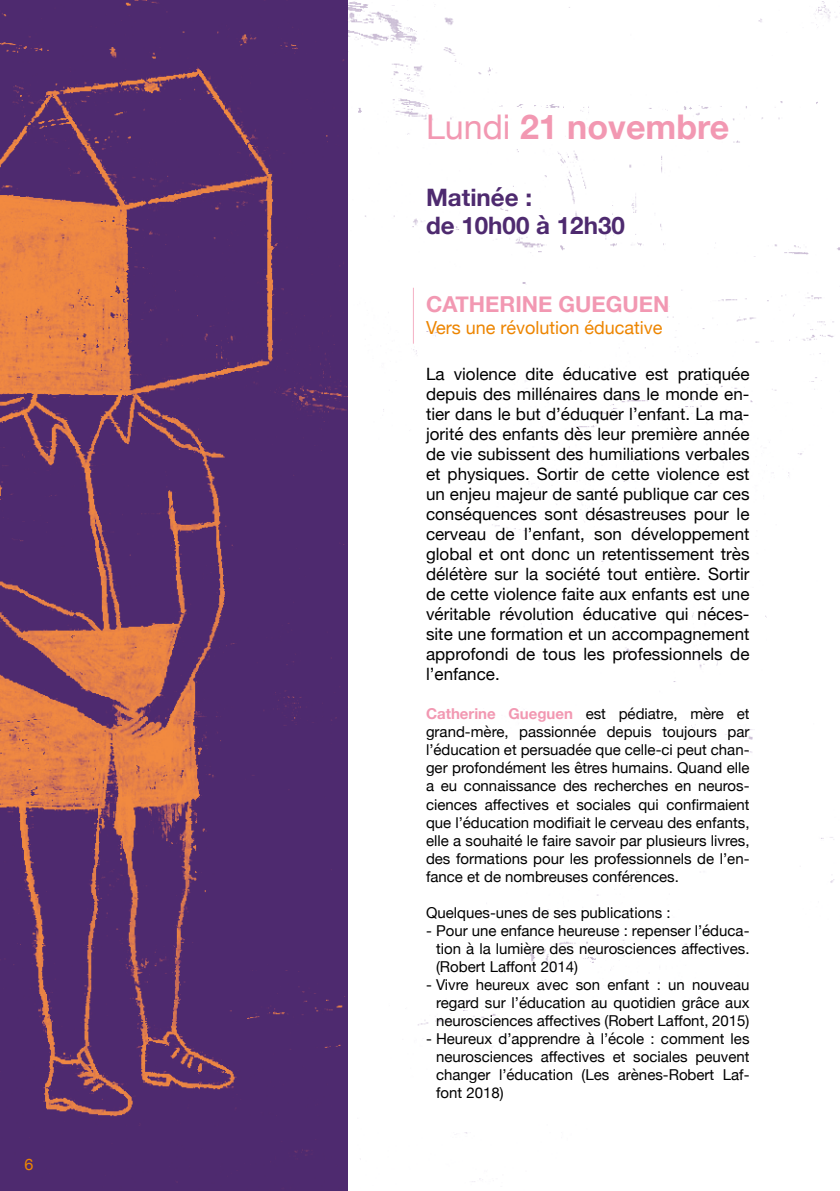
<style>
.page{position:relative;width:840px;height:1191px;background:#fff}
.page>*{position:absolute;margin:0;border:0;box-sizing:border-box;transform-origin:0 0}
.t1{font:700 34px "Helvetica Neue";color:#f298b2}
.t2{font:700 24px/28.8px "Helvetica Neue";color:#4e2a6f}
.t3{font:700 22px "Helvetica Neue";color:#f298b2}
.t4{font:18px "Helvetica Neue";color:#ed8500}
.t5{font:17px/20px "Helvetica Neue";color:#000;text-align:justify}
.t6{font:16px "Helvetica Neue";color:#ed8500}
.t7{font:15px/18px "Helvetica Neue";color:#000;text-align:justify}
.s1{font-weight:400}
.s2{font-weight:700;color:#f298b2}
</style>
<div class="page">
<img style="left:347px;top:0;width:492px;height:1191px">
<svg style="left:0;top:0;width:347px;height:1191px;fill:#4e2a6f"></svg>
<hr style="left:412px;top:288px;width:1px;height:56px;background:#f5b0c4">
<p class="t6" style="left:25px;top:1152px;width:10px">6</p>
<h1 class="t1" style="left:426px;top:100px;width:304px"><span class="s1">Lundi</span> 21 novembre</h1>
<h2 class="t2" style="left:426px;top:183px;width:200px">Matinée :<br>de 10h00 à 12h30</h2>
<h3 class="t3" style="left:426px;top:287px;width:245px">CATHERINE GUEGUEN</h3>
<p class="t4" style="left:426px;top:314px;width:238px">Vers une révolution éducative</p>
<p class="t5" style="left:426px;top:365px;width:325px">La violence dite éducative est pratiquée depuis des millénaires dans le monde en&shy;tier dans le but d’éduquer l’enfant. La ma&shy;jorité des enfants dès leur première année de vie subissent des humiliations verbales et physiques. Sortir de cette violence est un enjeu majeur de santé publique car ces conséquences sont désastreuses pour le cerveau de l’enfant, son développement global et ont donc un retentissement très délétère sur la société tout entière. Sortir de cette violence faite aux enfants est une véritable révolution éducative qui néces&shy;site une formation et un accompagnement approfondi de tous les professionnels de l’enfance.</p>
<p class="t7" style="left:426px;top:706px;width:325px"><span class="s2">Catherine Gueguen</span> est pédiatre, mère et grand-mère, passionnée depuis toujours par l’éducation et persuadée que celle-ci peut chan&shy;ger profondément les êtres humains. Quand elle a eu connaissance des recherches en neuros&shy;ciences affectives et sociales qui confirmaient que l’éducation modifiait le cerveau des enfants, elle a souhaité le faire savoir par plusieurs livres, des formations pour les professionnels de l’en&shy;fance et de nombreuses conférences.</p>
<p class="t7" style="left:426px;top:904px;width:246px">Quelques-unes de ses publications :</p>
<p class="t7" style="left:436px;top:922px;width:315px;text-indent:-10px">- Pour une enfance heureuse : repenser l’éduca&shy;tion à la lumière des neurosciences affectives. (Robert Laffont 2014)</p>
<p class="t7" style="left:436px;top:976px;width:315px;text-indent:-10px">- Vivre heureux avec son enfant : un nouveau regard sur l’éducation au quotidien grâce aux neurosciences affectives (Robert Laffont, 2015)</p>
<p class="t7" style="left:436px;top:1030px;width:315px;text-indent:-10px">- Heureux d’apprendre à l’école : comment les neurosciences affectives et sociales peuvent changer l’éducation (Les arènes-Robert Laf&shy;font 2018)</p>
</div>
